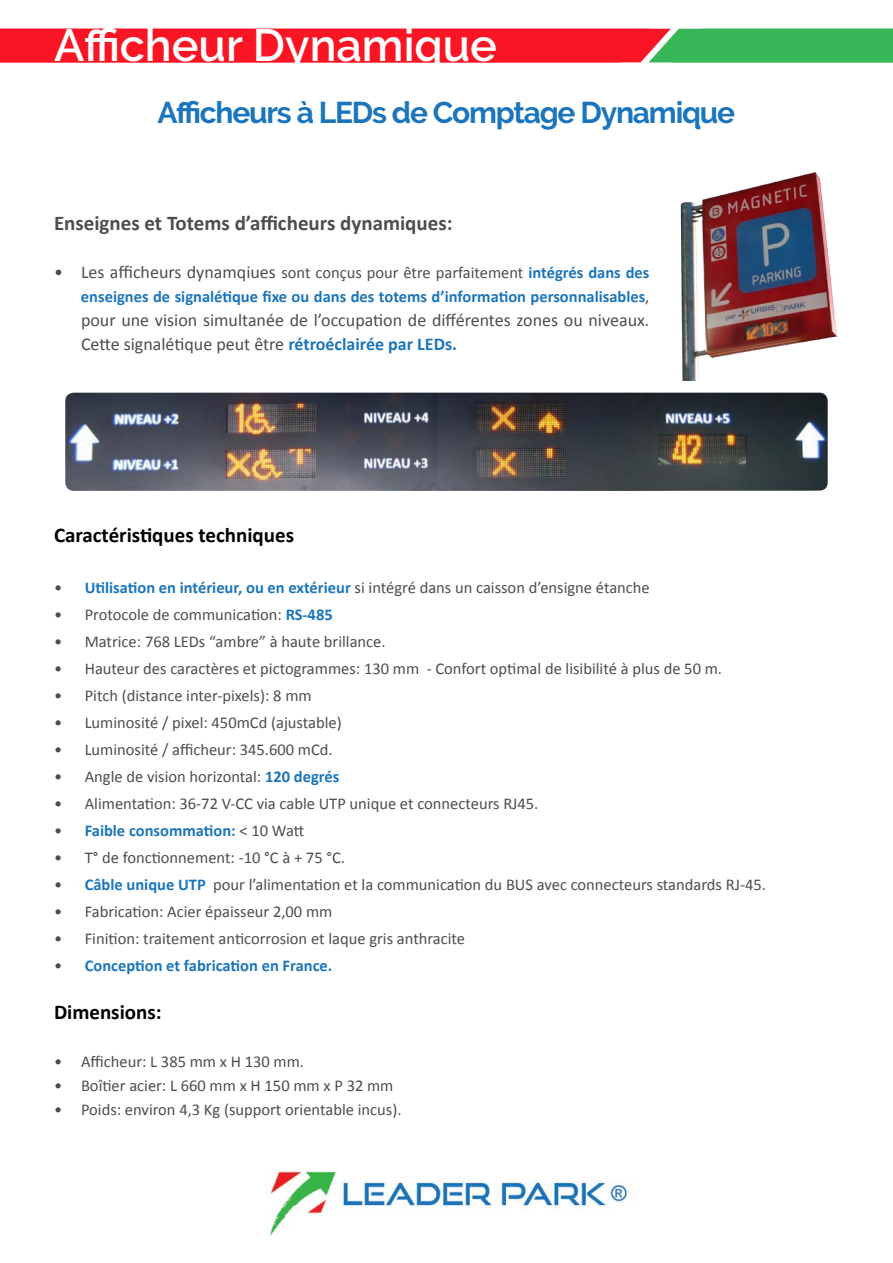
<style>
.page{position:relative;width:893px;height:1263px;background:#fff}
.page>*{position:absolute;margin:0;border:0;box-sizing:border-box;transform-origin:0 0}
.t1{font:600 45px "Raleway";color:#fff}
.t2{font:700 30px "Raleway";letter-spacing:-.04em;color:#1b75bc}
.t3{font:700 21px "Calibri";color:#4d4d4f}
.t4{font:700 21px "Calibri";color:#000}
.t5{font:18px/24px "Calibri";color:#4d4d4f}
.t6{font:16.5px "Calibri";color:#4d4d4f}
.t7{font:700 16.5px/24px "Calibri";color:#1b75bc;text-align:right}
.s1{font-weight:400;font-size:18px;color:#4d4d4f}
.s2{font-weight:400;color:#4d4d4f}
.s3{font-weight:700;color:#1b75bc}
</style>
<div class="page">
<img style="left:268px;top:1171px;width:365px;height:64px">
<svg style="left:0;top:29px;width:893px;height:33px;background:#c64033"></svg>
<img style="left:65px;top:393px;width:763px;height:98px">
<img style="left:680px;top:172px;width:157px;height:209px">
<h1 class="t1" style="left:54px;top:19px;width:444px">Afficheur Dynamique</h1>
<h2 class="t2" style="left:157px;top:96px;width:579px">Afficheurs à LEDs de Comptage Dynamique</h2>
<p class="t3" style="left:54px;top:209px;width:400px">Enseignes et Totems d’afficheurs dynamiques:</p>
<p class="t7" style="left:54px;top:260px;width:597px"><span class="s1">• Les afficheurs dynamqiues</span> <span class="s2">sont conçus pour être parfaitement</span> intégrés dans des enseignes de signalétique fixe ou dans des totems d’information personnalisables<span class="s2">,</span></p>
<p class="t5" style="left:81px;top:308px;width:570px">pour une vision simultanée de l’occupation de différentes zones ou niveaux.<br>Cette signalétique peut être <span class="s3">rétroéclairée par LEDs.</span></p>
<p class="t4" style="left:54px;top:521px;width:242px">Caractéristiques techniques</p>
<p class="t6" style="left:54px;top:577px;width:597px">• <span class="s3">Utilisation en intérieur, ou en extérieur</span> si intégré dans un caisson d’ensigne étanche</p>
<p class="t6" style="left:54px;top:604px;width:280px">• Protocole de communication: <span class="s3">RS-485</span></p>
<p class="t6" style="left:54px;top:631px;width:333px">• Matrice: 768 LEDs “ambre” à haute brillance.</p>
<p class="t6" style="left:54px;top:658px;width:670px">• Hauteur des caractères et pictogrammes: 130 mm - Confort optimal de lisibilité à plus de 50 m.</p>
<p class="t6" style="left:54px;top:685px;width:259px">• Pitch (distance inter-pixels): 8 mm</p>
<p class="t6" style="left:54px;top:712px;width:289px">• Luminosité / pixel: 450mCd (ajustable)</p>
<p class="t6" style="left:54px;top:739px;width:280px">• Luminosité / afficheur: 345.600 mCd.</p>
<p class="t6" style="left:54px;top:766px;width:287px">• Angle de vision horizontal: <span class="s3">120 degrés</span></p>
<p class="t6" style="left:54px;top:793px;width:486px">• Alimentation: 36-72 V-CC via cable UTP unique et connecteurs RJ45.</p>
<p class="t7" style="left:54px;top:818px;width:252px"><span class="s2">•</span> Faible consommation: <span class="s2">&lt; 10 Watt</span></p>
<p class="t6" style="left:54px;top:847px;width:292px">• T° de fonctionnement: -10 °C à + 75 °C.</p>
<p class="t6" style="left:54px;top:874px;width:713px">• <span class="s3">Câble unique UTP</span> pour l’alimentation et la communication du BUS avec connecteurs standards RJ-45.</p>
<p class="t6" style="left:54px;top:901px;width:280px">• Fabrication: Acier épaisseur 2,00 mm</p>
<p class="t6" style="left:54px;top:928px;width:413px">• Finition: traitement anticorrosion et laque gris anthracite</p>
<p class="t7" style="left:54px;top:953px;width:280px"><span class="s2">•</span> Conception et fabrication en France.</p>
<p class="t4" style="left:54px;top:998px;width:109px">Dimensions:</p>
<p class="t6" style="left:54px;top:1051px;width:252px">• Afficheur: L 385 mm x H 130 mm.</p>
<p class="t6" style="left:54px;top:1075px;width:341px">• Boîtier acier: L 660 mm x H 150 mm x P 32 mm</p>
<p class="t6" style="left:54px;top:1099px;width:349px">• Poids: environ 4,3 Kg (support orientable incus).</p>
</div>
